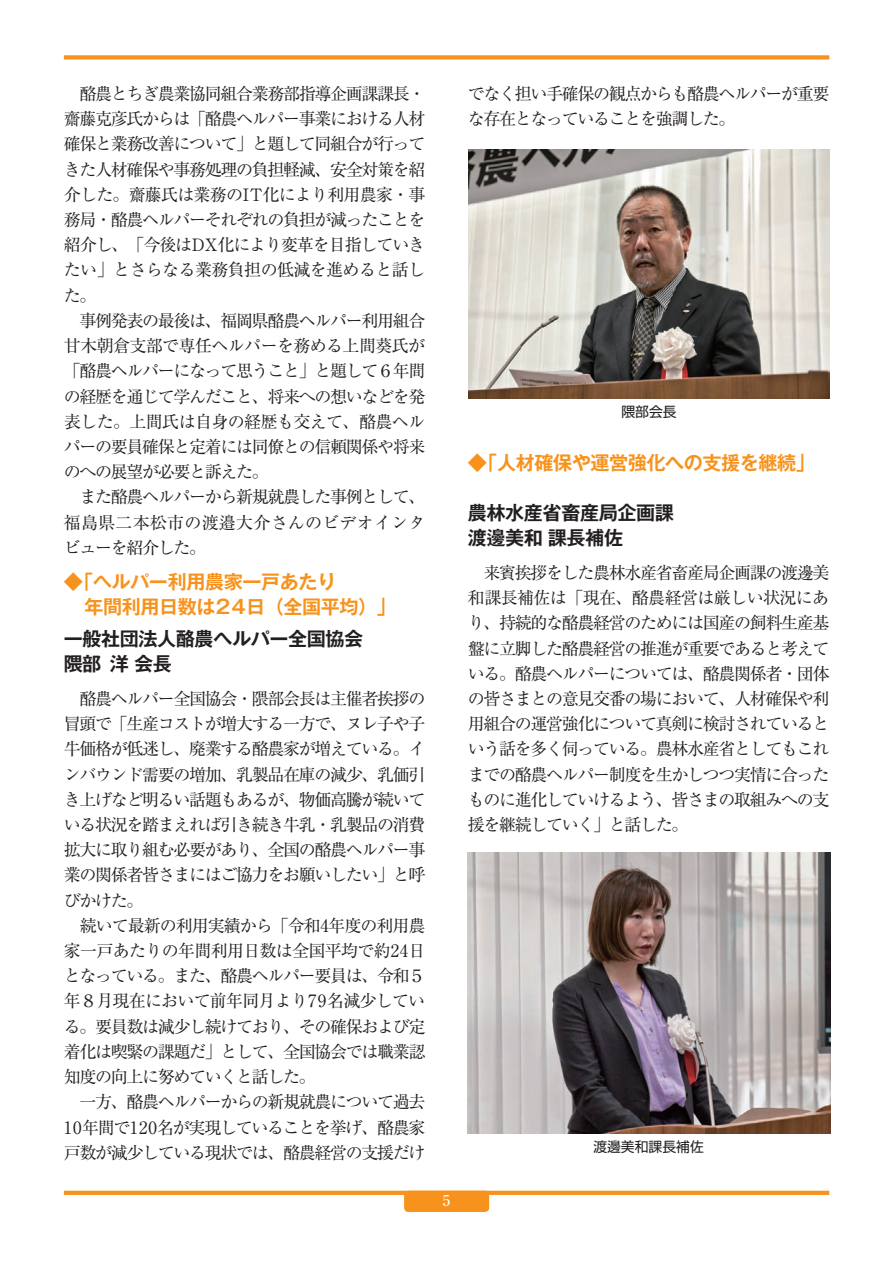
<style>
.page{position:relative;width:893px;height:1263px;background:#fff}
.page>*{position:absolute;margin:0;border:0;box-sizing:border-box;transform-origin:0 0}
.t1{font:700 19.2px/24.5px "Gothic MB101 Pro De";letter-spacing:-.025em;color:#f7931d}
.t2{font:700 19.2px/25.2px "Gothic MB101 Pro De";letter-spacing:-.025em;color:#231f20}
.t3{font:16.95px/25.2px "Ryumin Pro";letter-spacing:-.08em;color:#231f20}
.t4{font:500 14.85px "Ryumin Pro";color:#fff}
.t5{font:13.8px "Shin Go Pro";color:#231f20}
</style>
<div class="page">
<hr style="left:64px;top:1191px;width:765px;height:4px;background:#f7931d">
<div style="left:404px;top:1191px;width:85px;height:21px;background:#f7931d;border-radius:4px"></div>
<div style="left:64px;top:55px;width:765px;height:5px;background:#f7931d"></div>
<img style="left:468px;top:852px;width:362px;height:282px">
<img style="left:468px;top:149px;width:361px;height:250px">
<p class="t3" style="left:64px;top:80px;width:363px">　酪農とちぎ農業協同組合業務部指導企画課課長・齋藤克彦氏からは「酪農ヘルパー事業における人材確保と業務改善について」と題して同組合が行ってきた人材確保や事務処理の負担軽減、安全対策を紹介した。齋藤氏は業務のIT化により利用農家・事務局・酪農ヘルパーそれぞれの負担が減ったことを紹介し、「今後はDX化により変革を目指していきたい」とさらなる業務負担の低減を進めると話した。<br>　事例発表の最後は、福岡県酪農ヘルパー利用組合甘木朝倉支部で専任ヘルパーを務める上間葵氏が「酪農ヘルパーになって思うこと」と題して６年間の経歴を通じて学んだこと、将来への想いなどを発表した。上間氏は自身の経歴も交えて、酪農ヘルパーの要員確保と定着には同僚との信頼関係や将来のへの展望が必要と訴えた。<br>　また酪農ヘルパーから新規就農した事例として、福島県二本松市の渡邉大介さんのビデオインタビューを紹介した。</p>
<p class="t1" style="left:64px;top:567px;width:334px">◆「ヘルパー利用農家一戸あたり<br>　年間利用日数は24日（全国平均）」</p>
<p class="t2" style="left:64px;top:623px;width:301px">一般社団法人酪農ヘルパー全国協会隈部洋会長</p>
<p class="t3" style="left:64px;top:685px;width:363px">　酪農ヘルパー全国協会・隈部会長は主催者挨拶の冒頭で「生産コストが増大する一方で、ヌレ子や子牛価格が低迷し、廃業する酪農家が増えている。インバウンド需要の増加、乳製品在庫の減少、乳価引き上げなど明るい話題もあるが、物価高騰が続いている状況を踏まえれば引き続き牛乳・乳製品の消費拡大に取り組む必要があり、全国の酪農ヘルパー事業の関係者皆さまにはご協力をお願いしたい」と呼びかけた。<br>　続いて最新の利用実績から「令和4年度の利用農家一戸あたりの年間利用日数は全国平均で約24日となっている。また、酪農ヘルパー要員は、令和５年８月現在において前年同月より79名減少している。要員数は減少し続けており、その確保および定着化は喫緊の課題だ」として、全国協会では職業認知度の向上に努めていくと話した。<br>　一方、酪農ヘルパーからの新規就農について過去<br>10年間で120名が実現していることを挙げ、酪農家戸数が減少している現状では、酪農経営の支援だけ</p>
<p class="t4" style="left:443px;top:1189px;width:9px">5</p>
<p class="t3" style="left:468px;top:80px;width:363px">でなく担い手確保の観点からも酪農ヘルパーが重要な存在となっていることを強調した。</p>
<p class="t5" style="left:621px;top:401px;width:57px">隈部会長</p>
<p class="t1" style="left:468px;top:448px;width:348px">◆「人材確保や運営強化への支援を継続」</p>
<p class="t2" style="left:468px;top:497px;width:207px">農林水産省畜産局企画課渡邊美和課長補佐</p>
<p class="t3" style="left:468px;top:559px;width:363px;text-align:justify">　来賓挨拶をした農林水産省畜産局企画課の渡邊美和課長補佐は「現在、酪農経営は厳しい状況にあり、持続的な酪農経営のためには国産の飼料生産基盤に立脚した酪農経営の推進が重要であると考えている。酪農ヘルパーについては、酪農関係者・団体の皆さまとの意見交番の場において、人材確保や利用組合の運営強化について真剣に検討されているという話を多く伺っている。農林水産省としてもこれまでの酪農ヘルパー制度を生かしつつ実情に合ったものに進化していけるよう、皆さまの取組みへの支援を継続していく」と話した。</p>
<p class="t5" style="left:593px;top:1136px;width:112px">渡邊美和課長補佐</p>
</div>
